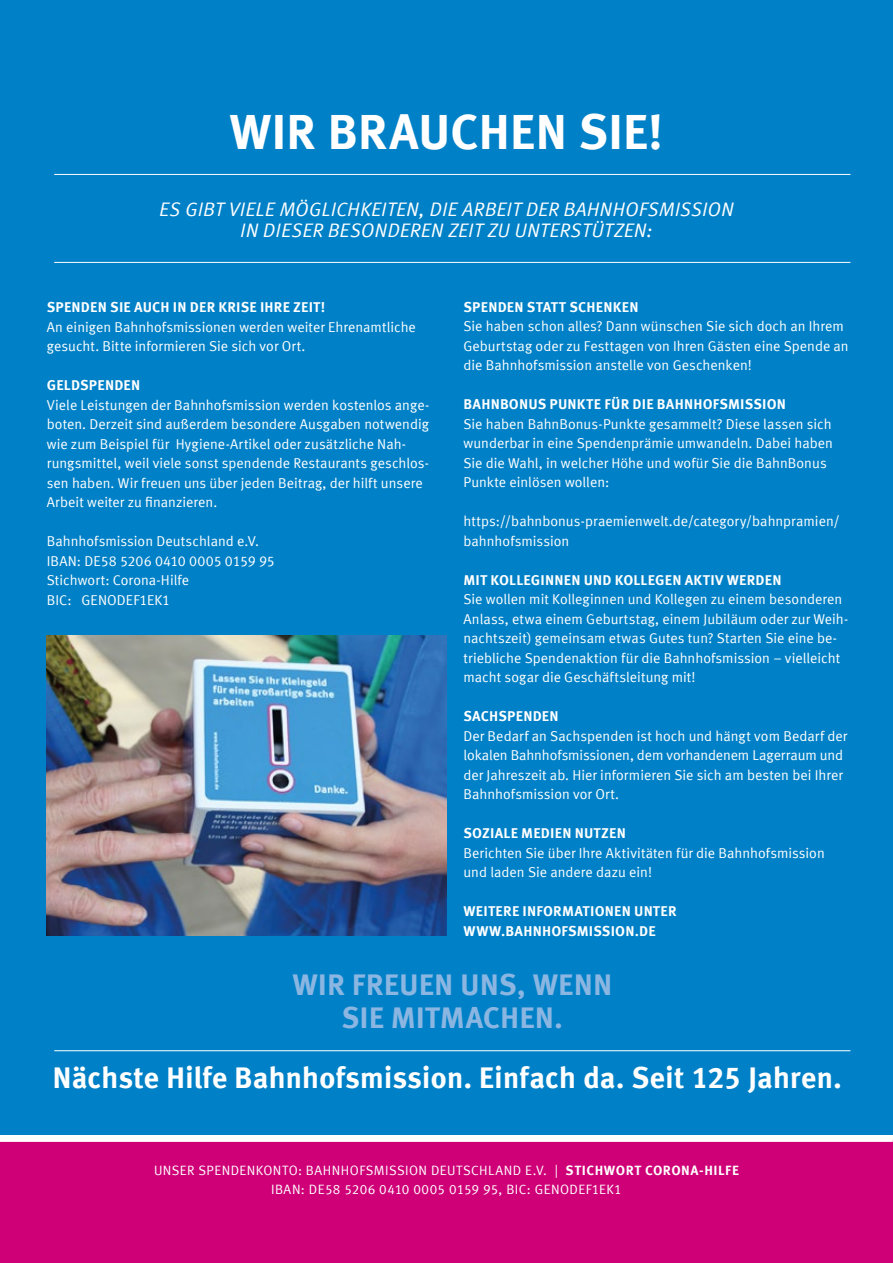
<style>
.page{position:relative;width:893px;height:1263px;background:#fff}
.page>*{position:absolute;margin:0;border:0;box-sizing:border-box;transform-origin:0 0}
.t1{font:700 49.5px "Meta Corr";letter-spacing:-.005em;color:#fff}
.t2{font:700 30px "Meta Corr";letter-spacing:-.01em;color:#fff}
.t3{font:700 30px/33px "Meta Corr";color:#8bb6e2;text-align:center}
.t4{font:italic 19.5px/21px "Meta Corr";color:#fff;text-align:center}
.t5{font:14.25px/19.5px "Meta Corr";letter-spacing:.005em;color:#fff}
.t6{font:700 14.25px/19.5px "Meta Corr";letter-spacing:.01em;color:#fff}
.t7{font:13.5px/19.6px "Meta Corr";letter-spacing:.03em;color:#fff;text-align:center}
.s1{font-weight:700}
</style>
<div class="page">
<div style="left:0;top:1142px;width:893px;height:121px;background:#cf0077"></div>
<div style="left:0;top:0;width:893px;height:1135px;background:#0081c7"></div>
<hr style="left:54px;top:174px;width:796px;height:1px;background:#fff">
<hr style="left:54px;top:262px;width:796px;height:1px;background:#fff">
<hr style="left:54px;top:1050px;width:796px;height:1px;background:#fff">
<img style="left:47px;top:636px;width:399px;height:299px">
<h1 class="t1" style="left:229px;top:102px;width:436px">WIR BRAUCHEN SIE!</h1>
<h3 class="t4" style="left:159px;top:198px;width:576px">ES GIBT VIELE MÖGLICHKEITEN, DIE ARBEIT DER BAHNHOFSMISSION<br>IN DIESER BESONDEREN ZEIT ZU UNTERSTÜTZEN:</h3>
<p class="t6" style="left:47px;top:297px;width:280px">SPENDEN SIE AUCH IN DER KRISE IHRE ZEIT!</p>
<p class="t5" style="left:47px;top:317px;width:371px">An einigen Bahnhofsmissionen werden weiter Ehrenamtliche gesucht. Bitte informieren Sie sich vor Ort.</p>
<p class="t6" style="left:47px;top:375px;width:95px">GELDSPENDEN</p>
<p class="t5" style="left:47px;top:395px;width:384px">Viele Leistungen der Bahnhofsmission werden kostenlos ange&shy;boten. Derzeit sind außerdem besondere Ausgaben notwendig wie zum Beispiel für Hygiene-Artikel oder zusätzliche Nah&shy;rungsmittel, weil viele sonst spendende Restaurants geschlos&shy;sen haben. Wir freuen uns über jeden Beitrag, der hilft unsere Arbeit weiter zu finanzieren.</p>
<p class="t5" style="left:47px;top:531px;width:230px">Bahnhofsmission Deutschland e.V.<br>IBAN: DE58 5206 0410 0005 0159 95<br>Stichwort: Corona-Hilfe<br>BIC: GENODEF1EK1</p>
<p class="t6" style="left:463px;top:297px;width:177px">SPENDEN STATT SCHENKEN</p>
<p class="t5" style="left:463px;top:317px;width:387px">Sie haben schon alles? Dann wünschen Sie sich doch an Ihrem<br>Geburtstag oder zu Festtagen von Ihren Gästen eine Spende an die Bahnhofsmission anstelle von Geschenken!</p>
<p class="t6" style="left:463px;top:395px;width:324px">BAHNBONUS PUNKTE FÜR DIE BAHNHOFSMISSION</p>
<p class="t5" style="left:463px;top:414px;width:371px">Sie haben BahnBonus-Punkte gesammelt? Diese lassen sich wunderbar in eine Spendenprämie umwandeln. Dabei haben Sie die Wahl, in welcher Höhe und wofür Sie die BahnBonus Punkte einlösen wollen:</p>
<p class="t5" style="left:463px;top:512px;width:378px">https://bahnbonus-praemienwelt.de/category/bahnpramien/ bahnhofsmission</p>
<p class="t6" style="left:463px;top:570px;width:320px">MIT KOLLEGINNEN UND KOLLEGEN AKTIV WERDEN</p>
<p class="t5" style="left:463px;top:590px;width:386px">Sie wollen mit Kolleginnen und Kollegen zu einem besonderen Anlass, etwa einem Geburtstag, einem Jubiläum oder zur Weih&shy;nachtszeit) gemeinsam etwas Gutes tun? Starten Sie eine be&shy;triebliche Spendenaktion für die Bahnhofsmission – vielleicht macht sogar die Geschäftsleitung mit!</p>
<p class="t6" style="left:463px;top:706px;width:97px">SACHSPENDEN</p>
<p class="t5" style="left:463px;top:726px;width:385px">Der Bedarf an Sachspenden ist hoch und hängt vom Bedarf der lokalen Bahnhofsmissionen, dem vorhandenem Lagerraum und der Jahreszeit ab. Hier informieren Sie sich am besten bei Ihrer Bahnhofsmission vor Ort.</p>
<p class="t6" style="left:463px;top:823px;width:164px">SOZIALE MEDIEN NUTZEN</p>
<p class="t5" style="left:463px;top:843px;width:363px">Berichten Sie über Ihre Aktivitäten für die Bahnhofsmission und laden Sie andere dazu ein!</p>
<p class="t6" style="left:463px;top:901px;width:215px">WEITERE INFORMATIONEN UNTER<br>WWW.BAHNHOFSMISSION.DE</p>
<h2 class="t3" style="left:292px;top:968px;width:321px">WIR FREUEN UNS, WENN<br>SIE MITMACHEN.</h2>
<h2 class="t2" style="left:53px;top:1059px;width:791px">Nächste Hilfe Bahnhofsmission. Einfach da. Seit 125 Jahren.</h2>
<p class="t7" style="left:154px;top:1160px;width:586px">UNSER SPENDENKONTO: BAHNHOFSMISSION DEUTSCHLAND E.V. | <span class="s1">STICHWORT CORONA-HILFE<br></span>IBAN: DE58 5206 0410 0005 0159 95, BIC: GENODEF1EK1</p>
</div>
